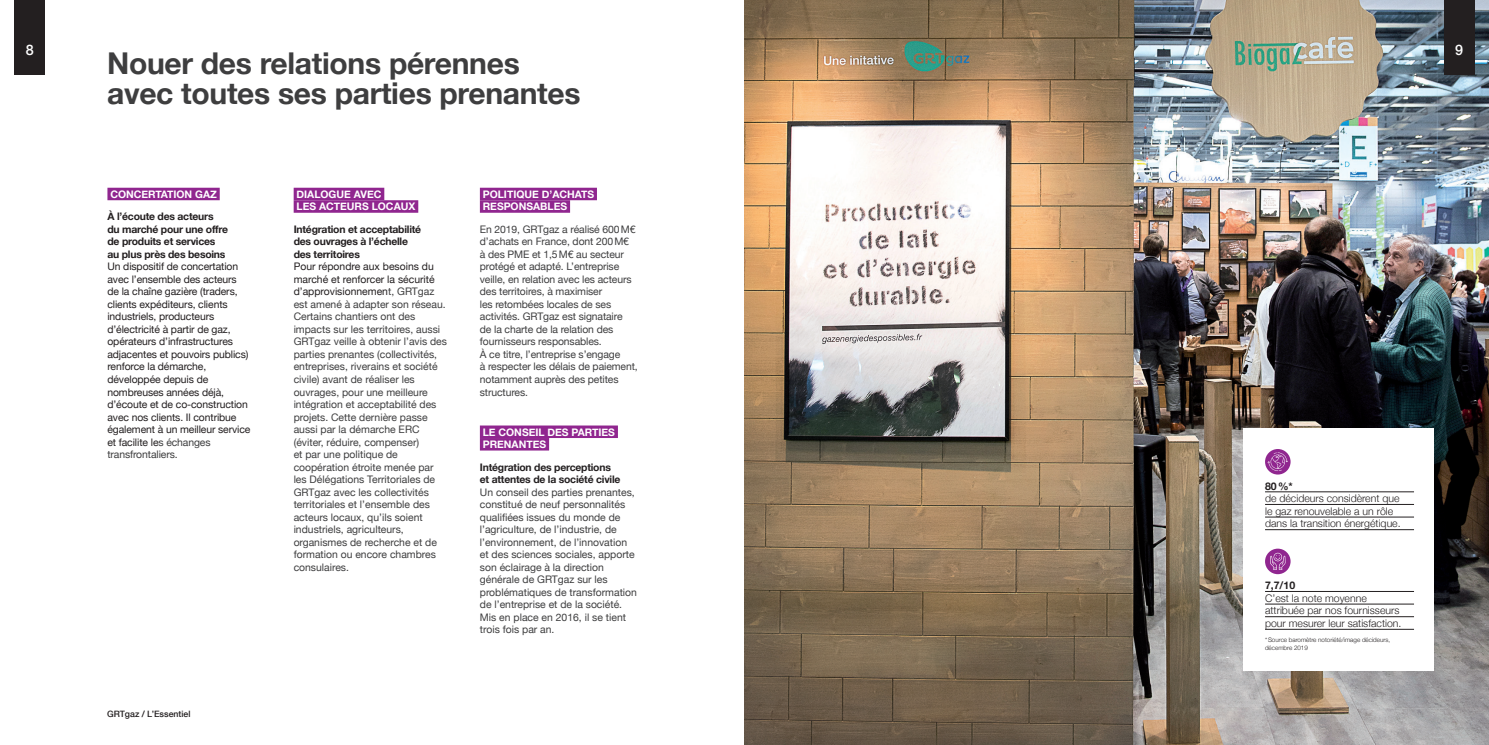
<style>
.page{position:relative;width:1489px;height:745px;background:#fff}
.page>*{position:absolute;margin:0;border:0;box-sizing:border-box;transform-origin:0 0}
.t1{font:700 30px/30px "Helvetica Neue";letter-spacing:-.01em;color:#3e3e3f}
.t2{font:500 14.38px "Helvetica Neue";color:#fff}
.t3{font:300 10.5px/12.6px "Helvetica Neue";color:#231f20}
.t4{font:700 10.5px "Helvetica Neue";color:#231f20}
.t5{font:10.38px/12.5px "Helvetica Neue";color:#3e3e3f}
.t6{font:10.38px/12.5px "Helvetica Neue";letter-spacing:-.01em;color:#231f20}
.t7{font:700 10.38px/12.5px "Helvetica Neue";letter-spacing:-.02em;color:#231f20}
.t8{font:700 10.38px/12.5px "Helvetica Neue";color:#fff}
.t9{font:500 8.75px "Helvetica Neue";color:#231f20}
.t10{font:300 6.25px/7.5px "Helvetica Neue";color:#231f20}
.s1{color:#3e3e3f}
.s2{color:#231f20}
</style>
<div class="page">
<img style="left:744px;top:0;width:744px;height:744px">
<div style="left:15px;top:0;width:30px;height:75px;background:#231f20"></div>
<div style="left:1443px;top:0;width:30px;height:75px;background:#231f20"></div>
<div style="left:107px;top:188px;width:113px;height:12px;background:#90268f"></div>
<div style="left:294px;top:188px;width:90px;height:12px;background:#90268f"></div>
<div style="left:294px;top:200px;width:124px;height:13px;background:#90268f"></div>
<div style="left:480px;top:188px;width:117px;height:12px;background:#90268f"></div>
<div style="left:480px;top:200px;width:90px;height:13px;background:#90268f"></div>
<div style="left:480px;top:425px;width:138px;height:13px;background:#90268f"></div>
<div style="left:480px;top:438px;width:69px;height:12px;background:#90268f"></div>
<div style="left:1242px;top:427px;width:191px;height:243px;background:#fff"></div>
<hr style="left:1264px;top:591px;width:149px;height:1px;background:#231f20">
<hr style="left:1264px;top:603px;width:149px;height:1px;background:#231f20">
<hr style="left:1264px;top:616px;width:149px;height:1px;background:#231f20">
<hr style="left:1264px;top:628px;width:149px;height:1px;background:#231f20">
<svg style="left:1264px;top:548px;width:26px;height:25px"></svg>
<svg style="left:1269px;top:552px;width:16px;height:17px"></svg>
<hr style="left:1264px;top:491px;width:149px;height:1px;background:#231f20">
<hr style="left:1264px;top:504px;width:149px;height:1px;background:#231f20">
<hr style="left:1264px;top:516px;width:149px;height:1px;background:#231f20">
<hr style="left:1264px;top:529px;width:149px;height:1px;background:#231f20">
<svg style="left:1264px;top:448px;width:26px;height:26px"></svg>
<svg style="left:1267px;top:452px;width:20px;height:18px"></svg>
<h2 class="t2" style="left:26px;top:41px;width:9px">8</h2>
<h1 class="t1" style="left:107px;top:48px;width:475px">Nouer des relations pérennes avec toutes ses parties prenantes</h1>
<p class="t8" style="left:110px;top:187px;width:108px">Concertation gaz</p>
<p class="t7" style="left:107px;top:210px;width:122px">À l’écoute des acteurs du marché pour une offre de produits et services au plus près des besoins</p>
<p class="t6" style="left:107px;top:260px;width:144px">Un dispositif de concertation avec l’ensemble des acteurs de la chaîne gazière (traders, clients expéditeurs, clients industriels, producteurs d’électricité à partir de gaz, opérateurs d’infrastructures adjacentes et pouvoirs publics) renforce la démarche, développée depuis de nombreuses années déjà, d’écoute et de co-construction avec nos clients. Il contribue également à un meilleur service et facilite le<span class="s1">s échanges transfrontaliers.</span></p>
<p class="t9" style="left:107px;top:708px;width:85px">GRTgaz / L’Essentiel</p>
<p class="t8" style="left:296px;top:187px;width:120px">Dialogue avec<br>les acteurs locaux</p>
<p class="t7" style="left:294px;top:222px;width:129px">Intégration et acceptabilité des ouvrages à l’échelle des territoires</p>
<p class="t5" style="left:294px;top:260px;width:155px"><span class="s2">Pour répondre aux besoins du marché et renforcer la sécurité d’approvisionnemen</span>t, GRTgaz est amené à adapter son réseau.<br>Certains chantiers ont des impacts sur les territoires, aussi<br>GRTgaz veille à obtenir l’avis des parties prenantes (collectivités, entreprises, riverains et société civile) avant de réaliser les ouvrages, pour une meilleure intégration et acceptabilité des projets. Cette dernière passe aussi par la démarche ERC (éviter, réduire, compenser)<br>et par une politique de coopération étroite menée par les Délégations Territoriales de<br>GRTgaz avec les collectivités territoriales et l’ensemble des acteurs locaux, qu’ils soient industriels, agriculteurs, organismes de recherche et de formation ou encore chambres consulaires.</p>
<p class="t8" style="left:483px;top:187px;width:113px">Politique d’achats responsables</p>
<p class="t5" style="left:480px;top:222px;width:159px">En 2019, GRTgaz a réalisé 600M€ d’achats en France, dont 200M€<br>à des PME et 1,5M€ au secteur protégé et adapté. L’entreprise veille, en relation avec les acteurs des territoires, à maximiser<br>les retombées locales de ses activités. GRTgaz est signataire<br>de la charte de la relation des fournisseurs responsables.<br>À ce titre, l’entreprise s’engage<br>à respecter les délais de paiement, notamment auprès des petites structures.</p>
<p class="t8" style="left:483px;top:425px;width:134px">Le Conseil des parties prenantes</p>
<p class="t7" style="left:480px;top:460px;width:142px">Intégration des perceptions et attentes de la société civile</p>
<p class="t5" style="left:480px;top:485px;width:159px">Un conseil des parties prenantes, constitué de neuf personnalités qualifiées issues du monde de l’agriculture, de l’industrie, de l’environnement, de l’innovation et des sciences sociales, apporte son éclairage à la direction générale de GRTgaz sur les problématiques de transformation de l’entreprise et de la société.<br>Mis en place en 2016, il se tient trois fois par an.</p>
<h2 class="t2" style="left:1454px;top:41px;width:9px">9</h2>
<p class="t4" style="left:1264px;top:479px;width:29px">80%*</p>
<p class="t3" style="left:1264px;top:491px;width:137px">de décideurs considèrent que le gaz renouvelable a un rôle dans la transition énergétique.</p>
<p class="t4" style="left:1264px;top:578px;width:32px">7,7/10</p>
<p class="t3" style="left:1264px;top:591px;width:138px">C’est la note moyenne attribuée par nos fournisseurs pour mesurer leur satisfaction.</p>
<p class="t10" style="left:1264px;top:635px;width:127px">*Source baromètre notoriété/image décideurs, décembre 2019</p>
</div>
